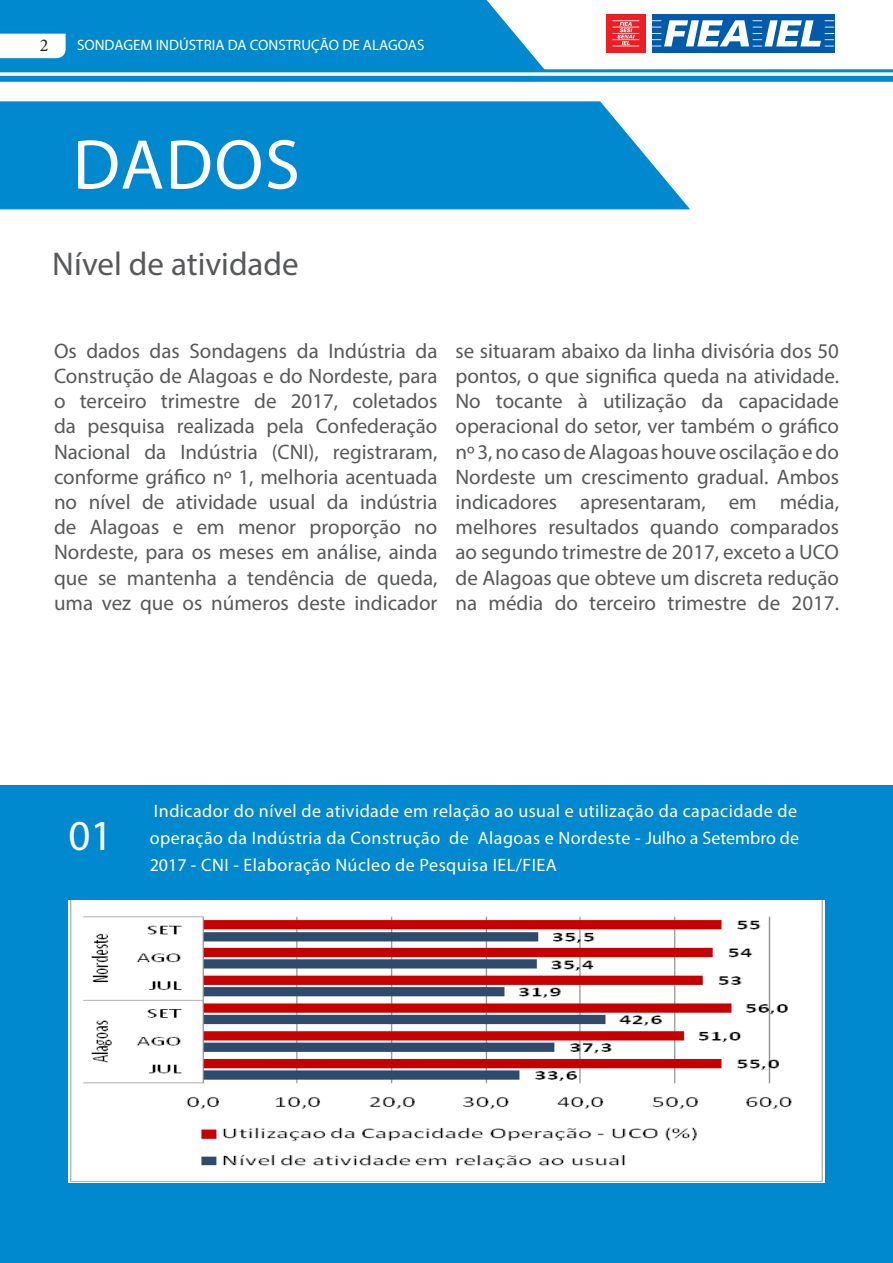
<style>
.page{position:relative;width:893px;height:1263px;background:#fff}
.page>*{position:absolute;margin:0;border:0;box-sizing:border-box;transform-origin:0 0}
.t1{font:71.25px "Myriad Pro";letter-spacing:.02em;color:#fff}
.t2{font:42.9px "Myriad Pro";color:#fff}
.t3{font:33px "Myriad Pro";color:#57585a}
.t4{font:21px/25.2px "Myriad Pro";color:#57585a;text-align:justify}
.t5{font:18px/27px "Myriad Pro";letter-spacing:.025em;color:#fff;text-align:justify}
.t6{font:18px "Minion Pro";color:#231f20}
.t7{font:15px "Myriad Pro";color:#fff}
</style>
<div class="page">
<div style="left:652px;top:14px;width:182px;height:39px;background:#015aaa"></div>
<div style="left:606px;top:14px;width:39px;height:39px;background:#ee1d23"></div>
<svg style="left:612px;top:20px;width:27px;height:27px"></svg>
<svg style="left:652px;top:20px;width:182px;height:27px"></svg>
<svg style="left:0;top:101px;width:690px;height:108px;background:#1090d2"></svg>
<div style="left:0;top:76px;width:893px;height:6px;background:#0089cf"></div>
<hr style="left:0;top:69px;width:893px;height:3px;background:#0089cf">
<svg style="left:0;top:0;width:547px;height:70px;background:#1994d3"></svg>
<div style="left:0;top:785px;width:893px;height:478px;background:#0089cf"></div>
<img style="left:68px;top:900px;width:756px;height:282px">
<p class="t6" style="left:40px;top:33px;width:10px">2</p>
<p class="t7" style="left:77px;top:35px;width:349px">SONDAGEM INDÚSTRIA DA CONSTRUÇÃO DE ALAGOAS</p>
<p class="t1" style="left:73px;top:121px;width:229px">DADOS</p>
<p class="t3" style="left:52px;top:244px;width:248px">Nível de atividade</p>
<p class="t4" style="left:54px;top:338px;width:385px">Os dados das Sondagens da Indústria da Construção de Alagoas e do Nordeste, para o terceiro trimestre de 2017, coletados da pesquisa realizada pela Confederação Nacional da Indústria (CNI), registraram, conforme gráfico nº 1, melhoria acentuada no nível de atividade usual da indústria de Alagoas e em menor proporção no Nordeste, para os meses em análise, ainda que se mantenha a tendência de queda, uma vez que os números deste indicador</p>
<p class="t4" style="left:455px;top:338px;width:385px">se situaram abaixo da linha divisória dos 50 pontos, o que significa queda na atividade.<br>No tocante à utilização da capacidade operacional do setor, ver também o gráfico nº 3, no caso de Alagoas houve oscilação e do Nordeste um crescimento gradual. Ambos indicadores apresentaram, em média, melhores resultados quando comparados ao segundo trimestre de 2017, exceto a UCO de Alagoas que obteve um discreta redução na média do terceiro trimestre de 2017.</p>
<p class="t2" style="left:69px;top:809px;width:46px">01</p>
<p class="t5" style="left:150px;top:797px;width:651px">Indicador do nível de atividade em relação ao usual e utilização da capacidade de operação da Indústria da Construção de Alagoas e Nordeste - Julho a Setembro de 2017 - CNI - Elaboração Núcleo de Pesquisa IEL/FIEA</p>
</div>
